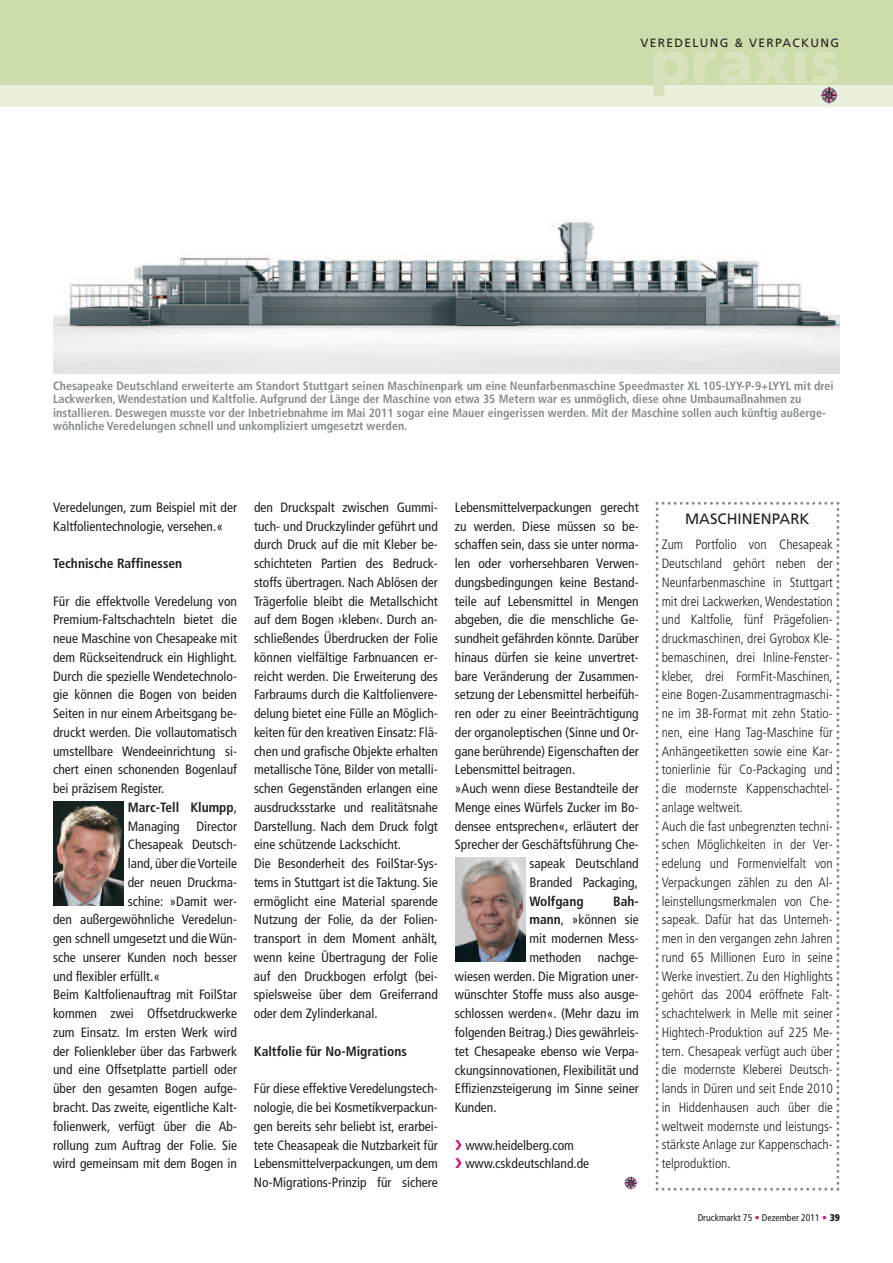
<style>
.page{position:relative;width:893px;height:1263px;background:#fff}
.page>*{position:absolute;margin:0;border:0;box-sizing:border-box;transform-origin:0 0}
.t1{font:15px "Frutiger";color:#231f20}
.t2{font:condensed 13.5px/18.8px "Frutiger";color:#231f20}
.t3{font:300 condensed 13.5px/18.8px "Frutiger";color:#231f20}
.t4{font:700 condensed 13.5px "Frutiger";color:#231f20}
.t5{font:700 condensed 12px/13.5px "Frutiger";color:#838c8e}
.t6{font:12px "Frutiger";letter-spacing:.11em;color:#231f20}
.t7{font:condensed 9.75px "Frutiger";color:#231f20}
.s1{font-weight:400}
.s2{font-weight:700}
.s3{color:#c61882}
.s4{font-weight:900}
</style>
<div class="page">
<img style="left:53px;top:220px;width:787px;height:153px">
<img style="left:53px;top:801px;width:70px;height:104px">
<svg style="left:656px;top:502px;width:183px;height:689px"></svg>
<div style="left:0;top:0;width:893px;height:85px;background:#cddcab"></div>
<div style="left:0;top:85px;width:893px;height:21px;background:#eaf0dc"></div>
<svg style="left:830px;top:88px;width:9px;height:12px"></svg>
<img style="left:455px;top:858px;width:70px;height:104px">
<svg style="left:624px;top:1176px;width:12px;height:14px"></svg>
<svg style="left:631px;top:1177px;width:7px;height:9px"></svg>
<p class="t6" style="left:640px;top:38px;width:200px">VEREDELUNG &amp; VERPACKUNG</p>
<p class="t5" style="left:53px;top:380px;width:782px">Chesapeake Deutschland erweiterte am Standort Stuttgart seinen Maschinenpark um eine Neunfarbenmaschine Speedmaster XL 105-LYY-P-9+LYYL mit drei Lackwerken, Wendestation und Kaltfolie. Aufgrund der Länge der Maschine von etwa 35 Metern war es unmöglich, diese ohne Umbaumaßnahmen zu installieren. Deswegen musste vor der Inbetriebnahme im Mai 2011 sogar eine Mauer eingerissen werden. Mit der Maschine sollen auch künftig außerge&shy;wöhnliche Veredelungen schnell und unkompliziert umgesetzt werden.</p>
<p class="t2" style="left:53px;top:499px;width:185px">Veredelungen, zum Beispiel mit der<br>Kaltfolientechnologie, versehen.«</p>
<p class="t4" style="left:53px;top:558px;width:131px">Technische Raffinessen</p>
<p class="t2" style="left:53px;top:593px;width:185px">Für die effektvolle Veredelung von</p>
<p class="t2" style="left:53px;top:611px;width:185px">Premium-Faltschachteln bietet die</p>
<p class="t2" style="left:53px;top:630px;width:185px">neue Maschine von Chesapeake mit</p>
<p class="t2" style="left:53px;top:649px;width:185px">dem Rückseitendruck ein Highlight.</p>
<p class="t2" style="left:53px;top:668px;width:185px">Durch die spezielle Wendetechnolo-</p>
<p class="t2" style="left:53px;top:686px;width:185px">gie können die Bogen von beiden</p>
<p class="t2" style="left:53px;top:705px;width:185px">Seiten in nur einem Arbeitsgang be-</p>
<p class="t2" style="left:53px;top:724px;width:185px">druckt werden. Die vollautomatisch</p>
<p class="t2" style="left:53px;top:743px;width:185px">umstellbare Wendeeinrichtung si-</p>
<p class="t2" style="left:53px;top:761px;width:185px">chert einen schonenden Bogenlauf</p>
<p class="t2" style="left:53px;top:780px;width:113px">bei präzisem Register.</p>
<p class="t4" style="left:128px;top:802px;width:111px">Marc-Tell Klumpp<span class="s1">,</span></p>
<p class="t2" style="left:128px;top:818px;width:111px">Managing Director</p>
<p class="t2" style="left:128px;top:836px;width:111px">Chesapeak Deutsch-</p>
<p class="t2" style="left:128px;top:855px;width:111px">land, über dieVorteile</p>
<p class="t2" style="left:128px;top:874px;width:111px">der neuen Druckma-</p>
<p class="t2" style="left:128px;top:893px;width:111px">schine: »Damit wer-</p>
<p class="t2" style="left:53px;top:911px;width:185px">den außergewöhnliche Veredelun-</p>
<p class="t2" style="left:53px;top:930px;width:185px">gen schnell umgesetzt und die Wün-</p>
<p class="t2" style="left:53px;top:949px;width:185px">sche unserer Kunden noch besser</p>
<p class="t2" style="left:53px;top:968px;width:109px">und flexibler erfüllt.«</p>
<p class="t2" style="left:53px;top:986px;width:185px">Beim Kaltfolienauftrag mit FoilStar</p>
<p class="t2" style="left:53px;top:1005px;width:185px">kommen zwei Offsetdruckwerke</p>
<p class="t2" style="left:53px;top:1024px;width:185px">zum Einsatz. Im ersten Werk wird</p>
<p class="t2" style="left:53px;top:1043px;width:185px">der Folienkleber über das Farbwerk</p>
<p class="t2" style="left:53px;top:1061px;width:185px">und eine Offsetplatte partiell oder</p>
<p class="t2" style="left:53px;top:1080px;width:185px">über den gesamten Bogen aufge-</p>
<p class="t2" style="left:53px;top:1099px;width:185px">bracht. Das zweite, eigentliche Kalt-</p>
<p class="t2" style="left:53px;top:1118px;width:185px">folienwerk, verfügt über die Ab-</p>
<p class="t2" style="left:53px;top:1136px;width:185px">rollung zum Auftrag der Folie. Sie</p>
<p class="t2" style="left:53px;top:1155px;width:185px">wird gemeinsam mit dem Bogen in</p>
<p class="t2" style="left:254px;top:499px;width:185px">den Druckspalt zwischen Gummi&shy;tuch- und Druckzylinder geführt und durch Druck auf die mit Kleber be&shy;schichteten Partien des Bedruck&shy;stoffs übertragen. Nach Ablösen der Trägerfolie bleibt die Metallschicht auf dem Bogen ›kleben‹. Durch an&shy;schließendes Überdrucken der Folie können vielfältige Farbnuancen er&shy;reicht werden. Die Erweiterung des Farbraums durch die Kaltfolienvere&shy;delung bietet eine Fülle an Möglich&shy;keiten für den kreativen Einsatz: Flä&shy;chen und grafische Objekte erhalten metallische Töne, Bilder von metalli&shy;schen Gegenständen erlangen eine ausdrucksstarke und realitätsnahe Darstellung. Nach dem Druck folgt eine schützende Lackschicht.<br>Die Besonderheit des FoilStar-Sys&shy;tems in Stuttgart ist die Taktung. Sie ermöglicht eine Material sparende Nutzung der Folie, da der Folien&shy;transport in dem Moment anhält, wenn keine Übertragung der Folie auf den Druckbogen erfolgt (bei&shy;spielsweise über dem Greiferrand oder dem Zylinderkanal.</p>
<p class="t4" style="left:254px;top:1045px;width:154px">Kaltfolie für No-Migrations</p>
<p class="t2" style="left:254px;top:1080px;width:185px;text-align:justify">Für diese effektive Veredelungstech&shy;nologie, die bei Kosmetikverpackun&shy;gen bereits sehr beliebt ist, erarbei&shy;tete Cheasapeak die Nutzbarkeit für Lebensmittelverpackungen, um dem No-Migrations-Prinzip für sichere</p>
<p class="t2" style="left:455px;top:499px;width:185px">Lebensmittelverpackungen gerecht</p>
<p class="t2" style="left:455px;top:518px;width:185px">zu werden. Diese müssen so be-</p>
<p class="t2" style="left:455px;top:536px;width:185px">schaffen sein, dass sie unter norma-</p>
<p class="t2" style="left:455px;top:555px;width:185px">len oder vorhersehbaren Verwen-</p>
<p class="t2" style="left:455px;top:574px;width:185px">dungsbedingungen keine Bestand-</p>
<p class="t2" style="left:455px;top:593px;width:185px">teile auf Lebensmittel in Mengen</p>
<p class="t2" style="left:455px;top:611px;width:185px">abgeben, die die menschliche Ge-</p>
<p class="t2" style="left:455px;top:630px;width:185px">sundheit gefährden könnte. Darüber</p>
<p class="t2" style="left:455px;top:649px;width:185px">hinaus dürfen sie keine unvertret-</p>
<p class="t2" style="left:455px;top:668px;width:185px">bare Veränderung der Zusammen-</p>
<p class="t2" style="left:455px;top:686px;width:185px">setzung der Lebensmittel herbeifüh-</p>
<p class="t2" style="left:455px;top:705px;width:185px">ren oder zu einer Beeinträchtigung</p>
<p class="t2" style="left:455px;top:724px;width:185px">der organoleptischen (Sinne und Or-</p>
<p class="t2" style="left:455px;top:743px;width:185px">gane berührende) Eigenschaften der</p>
<p class="t2" style="left:455px;top:761px;width:122px">Lebensmittel beitragen.</p>
<p class="t2" style="left:455px;top:780px;width:185px">»Auch wenn diese Bestandteile der</p>
<p class="t2" style="left:455px;top:799px;width:185px">Menge eines Würfels Zucker im Bo-</p>
<p class="t2" style="left:455px;top:818px;width:185px">densee entsprechen«, erläutert der</p>
<p class="t2" style="left:455px;top:836px;width:185px">Sprecher der Geschäftsführung Che-</p>
<p class="t2" style="left:529px;top:855px;width:111px">sapeak Deutschland</p>
<p class="t2" style="left:529px;top:874px;width:110px">Branded Packaging,</p>
<p class="t4" style="left:529px;top:895px;width:56px">Wolfgang</p>
<p class="t4" style="left:613px;top:895px;width:27px">Bah-</p>
<p class="t2" style="left:529px;top:911px;width:111px"><span class="s2">mann</span>, »können sie</p>
<p class="t2" style="left:529px;top:930px;width:111px">mit modernen Mess-</p>
<p class="t2" style="left:529px;top:949px;width:111px">methoden nachge-</p>
<p class="t2" style="left:455px;top:968px;width:185px">wiesen werden. Die Migration uner-</p>
<p class="t2" style="left:455px;top:986px;width:185px">wünschter Stoffe muss also ausge-</p>
<p class="t2" style="left:455px;top:1005px;width:185px">schlossen werden«. (Mehr dazu im</p>
<p class="t2" style="left:455px;top:1024px;width:185px">folgenden Beitrag.) Dies gewährleis-</p>
<p class="t2" style="left:455px;top:1043px;width:185px">tet Chesapeake ebenso wie Verpa-</p>
<p class="t2" style="left:455px;top:1061px;width:185px">ckungsinnovationen, Flexibilität und</p>
<p class="t2" style="left:455px;top:1080px;width:185px">Effizienzsteigerung im Sinne seiner</p>
<p class="t2" style="left:455px;top:1099px;width:43px">Kunden.</p>
<p class="t2" style="left:465px;top:1136px;width:125px">www.heidelberg.com www.cskdeutschland.de</p>
<p class="t1" style="left:685px;top:513px;width:126px">MASCHINENPARK</p>
<p class="t3" style="left:662px;top:536px;width:173px">Zum Portfolio von Chesapeak<br>Deutschland gehört neben der<br>Neunfarbenmaschine in Stuttgart mit drei Lackwerken,Wendestation und Kaltfolie, fünf Prägefolien&shy;druckmaschinen, drei Gyrobox Kle&shy;bemaschinen, drei Inline-Fenster&shy;kleber, drei FormFit-Maschinen, eine Bogen-Zusammentragmaschi&shy;ne im 3B-Format mit zehn Statio&shy;nen, eine Hang Tag-Maschine für<br>Anhängeetiketten sowie eine Kar&shy;tonierlinie für Co-Packaging und die modernste Kappenschachtel&shy;anlage weltweit.<br>Auch die fast unbegrenzten techni&shy;schen Möglichkeiten in der Ver&shy;edelung und Formenvielfalt von<br>Verpackungen zählen zu den Al&shy;leinstellungsmerkmalen von Che&shy;sapeak. Dafür hat das Unterneh&shy;men in den vergangen zehn Jahren rund 65 Millionen Euro in seine<br>Werke investiert. Zu den Highlights gehört das 2004 eröffnete Falt&shy;schachtelwerk in Melle mit seiner<br>Hightech-Produktion auf 225 Me&shy;tern. Chesapeak verfügt auch über die modernste Kleberei Deutsch&shy;lands in Düren und seit Ende 2010 in Hiddenhausen auch über die weltweit modernste und leistungs&shy;stärkste Anlage zur Kappenschach&shy;telproduktion.</p>
<p class="t7" style="left:698px;top:1214px;width:144px">Druckmarkt 75 <span class="s3">•</span> Dezember 2011 <span class="s3">•</span> <span class="s4">39</span></p>
</div>
